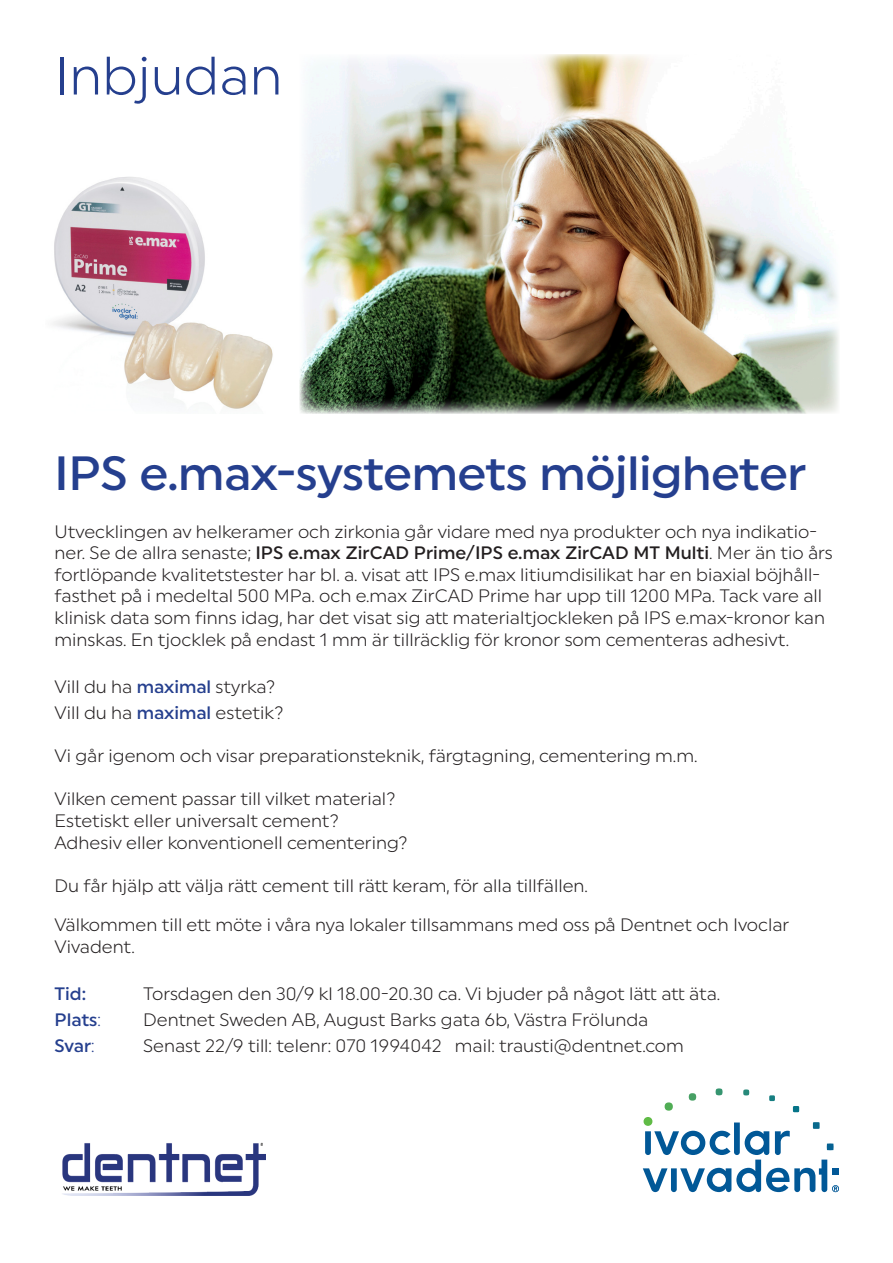
<style>
.page{position:relative;width:893px;height:1263px;background:#fff}
.page>*{position:absolute;margin:0;border:0;box-sizing:border-box;transform-origin:0 0}
.t1{font:54px "Uniform Pro Lgt";color:#253f8e}
.t2{font:500 48px "Uniform Pro";letter-spacing:-.01em;color:#253f8e}
.t3{font:18px/21.6px "Uniform Pro Lgt";color:#231f20}
.t4{font:500 18px "Uniform Pro";color:#253f8e}
.s1{font-family:"Uniform Pro";font-weight:500}
.s2{font-family:"Uniform Pro";font-weight:500;color:#253f8e}
.s3{font-family:"Uniform Pro Lgt";font-weight:400}
</style>
<div class="page">
<img style="left:53px;top:177px;width:220px;height:232px">
<img style="left:62px;top:1142px;width:204px;height:54px">
<svg style="left:643px;top:1088px;width:196px;height:104px"></svg>
<img style="left:300px;top:54px;width:539px;height:359px">
<p class="t1" style="left:54px;top:44px;width:230px">Inbjudan</p>
<p class="t2" style="left:54px;top:446px;width:754px">IPS e.max-systemets möjligheter</p>
<p class="t3" style="left:55px;top:520px;width:780px">Utvecklingen av helkeramer och zirkonia går vidare med nya produkter och nya indikatio&shy;ner. Se de allra senaste; <span class="s1">IPS e.max ZirCAD Prime/IPS e.max ZirCAD MT Multi</span>. Mer än tio års fortlöpande kvalitetstester har bl. a. visat att IPS e.max litiumdisilikat har en biaxial böjhåll&shy;fasthet på i medeltal 500 MPa. och e.max ZirCAD Prime har upp till 1200 MPa. Tack vare all klinisk data som finns idag, har det visat sig att materialtjockleken på IPS e.max-kronor kan minskas. En tjocklek på endast 1 mm är tillräcklig för kronor som cementeras adhesivt.</p>
<p class="t3" style="left:55px;top:676px;width:222px">Vill du ha <span class="s2">maximal</span> styrka?</p>
<p class="t3" style="left:55px;top:702px;width:231px">Vill du ha <span class="s2">maximal</span> estetik?</p>
<p class="t3" style="left:55px;top:745px;width:644px">Vi går igenom och visar preparationsteknik, färgtagning, cementering m.m.</p>
<p class="t3" style="left:55px;top:788px;width:343px">Vilken cement passar till vilket material?</p>
<p class="t3" style="left:55px;top:810px;width:286px">Estetiskt eller universalt cement?</p>
<p class="t3" style="left:55px;top:831px;width:355px">Adhesiv eller konventionell cementering?</p>
<p class="t3" style="left:55px;top:874px;width:535px">Du får hjälp att välja rätt cement till rätt keram, för alla tillfällen.</p>
<p class="t3" style="left:55px;top:914px;width:736px">Välkommen till ett möte i våra nya lokaler tillsammans med oss på Dentnet och Ivoclar<br>Vivadent.</p>
<p class="t4" style="left:55px;top:983px;width:33px">Tid:</p>
<p class="t3" style="left:143px;top:983px;width:579px">Torsdagen den 30/9 kl 18.00-20.30 ca. Vi bjuder på något lätt att äta.</p>
<p class="t4" style="left:55px;top:1009px;width:48px">Plats<span class="s3">:</span></p>
<p class="t3" style="left:143px;top:1009px;width:507px">Dentnet Sweden AB, August Barks gata 6b, Västra Frölunda</p>
<p class="t4" style="left:55px;top:1035px;width:42px">Svar<span class="s3">:</span></p>
<p class="t3" style="left:143px;top:1035px;width:542px">Senast 22/9 till: telenr: 070 1994042 mail: trausti@dentnet.com</p>
</div>
